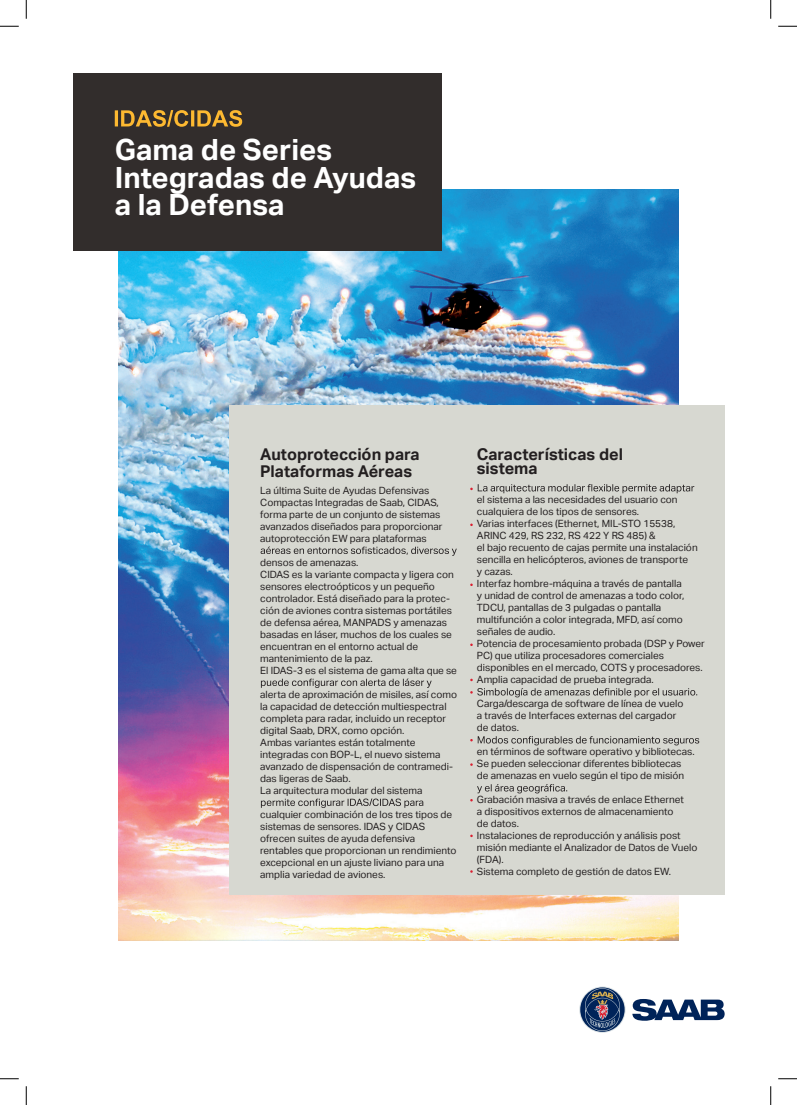
<style>
.page{position:relative;width:797px;height:1105px;background:#fff}
.page>*{position:absolute;margin:0;border:0;box-sizing:border-box;transform-origin:0 0}
.t1{font:700 29.25px/27.5px "Aktiv Grotesk";color:#fff}
.t2{font:700 16.25px/17px "Aktiv Grotesk";color:#231f20}
.t3{font:10px/12px "Aktiv Grotesk";color:#231f20}
</style>
<div class="page">
<img style="left:118px;top:189px;width:560px;height:751px">
<svg style="left:579px;top:986px;width:46px;height:47px"></svg>
<svg style="left:580px;top:987px;width:44px;height:45px"></svg>
<svg style="left:585px;top:988px;width:34px;height:43px"></svg>
<svg style="left:632px;top:999px;width:92px;height:22px"></svg>
<div style="left:229px;top:405px;width:495px;height:489px;background:#d7d8d1"></div>
<div style="left:73px;top:73px;width:368px;height:177px;background:#322d2c"></div>
<svg style="left:115px;top:110px;width:127px;height:17px"></svg>
<svg style="left:0;top:25px;width:19px;height:2px"></svg>
<svg style="left:778px;top:25px;width:19px;height:2px"></svg>
<svg style="left:0;top:1078px;width:19px;height:1px"></svg>
<svg style="left:778px;top:1078px;width:19px;height:1px"></svg>
<svg style="left:25px;top:0;width:2px;height:19px"></svg>
<svg style="left:25px;top:1086px;width:2px;height:19px"></svg>
<svg style="left:770px;top:0;width:1px;height:19px"></svg>
<svg style="left:770px;top:1086px;width:1px;height:19px"></svg>
<svg style="left:260px;top:546px;width:197px;height:10px"></svg>
<svg style="left:261px;top:678px;width:170px;height:10px"></svg>
<svg style="left:261px;top:798px;width:162px;height:10px"></svg>
<svg style="left:470px;top:484px;width:224px;height:9px"></svg>
<svg style="left:470px;top:688px;width:227px;height:9px"></svg>
<svg style="left:470px;top:736px;width:229px;height:9px"></svg>
<svg style="left:477px;top:784px;width:90px;height:9px"></svg>
<h1 class="t1" style="left:115px;top:136px;width:303px">Gama de Series<br>Integradas de Ayudas a la Defensa</h1>
<h2 class="t2" style="left:260px;top:446px;width:161px">Autoprotección para<br>Plataformas Aéreas</h2>
<p class="t3" style="left:260px;top:484px;width:184px">La última Suite de Ayudas Defensivas Compactas Integradas de Saab, CIDAS, forma parte de un conjunto de sistemas avanzados diseñados para proporcionar autoprotección EW para plataformas</p>
<p class="t3" style="left:260px;top:556px;width:198px">densos de amenazas.<br>CIDAS es la variante compacta y ligera con sensores electroópticos y un pequeño controlador. Está diseñado para la protec&shy;ción de aviones contra sistemas portátiles de defensa aérea, MANPADS y amenazas basadas en láser, muchos de los cuales se encuentran en el entorno actual de mantenimiento de la paz.<br>El IDAS-3 es el sistema de gama alta que se</p>
<p class="t3" style="left:260px;top:688px;width:198px">alerta de aproximación de misiles, así como la capacidad de detección multiespectral completa para radar, incluido un receptor digital Saab, DRX, como opción.<br>Ambas variantes están totalmente integradas con BOP-L, el nuevo sistema avanzado de dispensación de contramedi&shy;das ligeras de Saab.<br>La arquitectura modular del sistema</p>
<p class="t3" style="left:260px;top:808px;width:198px">cualquier combinación de los tres tipos de sistemas de sensores. IDAS y CIDAS ofrecen suites de ayuda defensiva rentables que proporcionan un rendimiento excepcional en un ajuste liviano para una amplia variedad de aviones.</p>
<h2 class="t2" style="left:477px;top:447px;width:148px;line-height:14.5px">Características del sistema</h2>
<p class="t3" style="left:477px;top:494px;width:229px">el sistema a las necesidades del usuario con cualquiera de los tipos de sensores.<br>Varias interfaces (Ethernet, MIL-STO 15538, ARINC 429, RS 232, RS 422 Y RS 485) &amp;<br>el bajo recuento de cajas permite una instalación sencilla en helicópteros, aviones de transporte<br>y cazas.<br>Interfaz hombre-máquina a través de pantalla<br>y unidad de control de amenazas a todo color, TDCU, pantallas de 3 pulgadas o pantalla multifunción a color integrada, MFD, así como señales de audio.<br>Potencia de procesamiento probada (DSP y Power PC) que utiliza procesadores comerciales disponibles en el mercado, COTS y procesadores.<br>Amplia capacidad de prueba integrada.</p>
<p class="t3" style="left:477px;top:698px;width:208px">Carga/descarga de software de línea de vuelo a través de Interfaces externas del cargador de datos.</p>
<p class="t3" style="left:477px;top:746px;width:219px">en términos de software operativo y bibliotecas.<br>Se pueden seleccionar diferentes bibliotecas de amenazas en vuelo según el tipo de misión</p>
<p class="t3" style="left:477px;top:794px;width:222px">Grabación masiva a través de enlace Ethernet<br>a dispositivos externos de almacenamiento<br>de datos.<br>Instalaciones de reproducción y análisis post misión mediante el Analizador de Datos de Vuelo (FDA).<br>Sistema completo de gestión de datos EW.</p>
</div>
